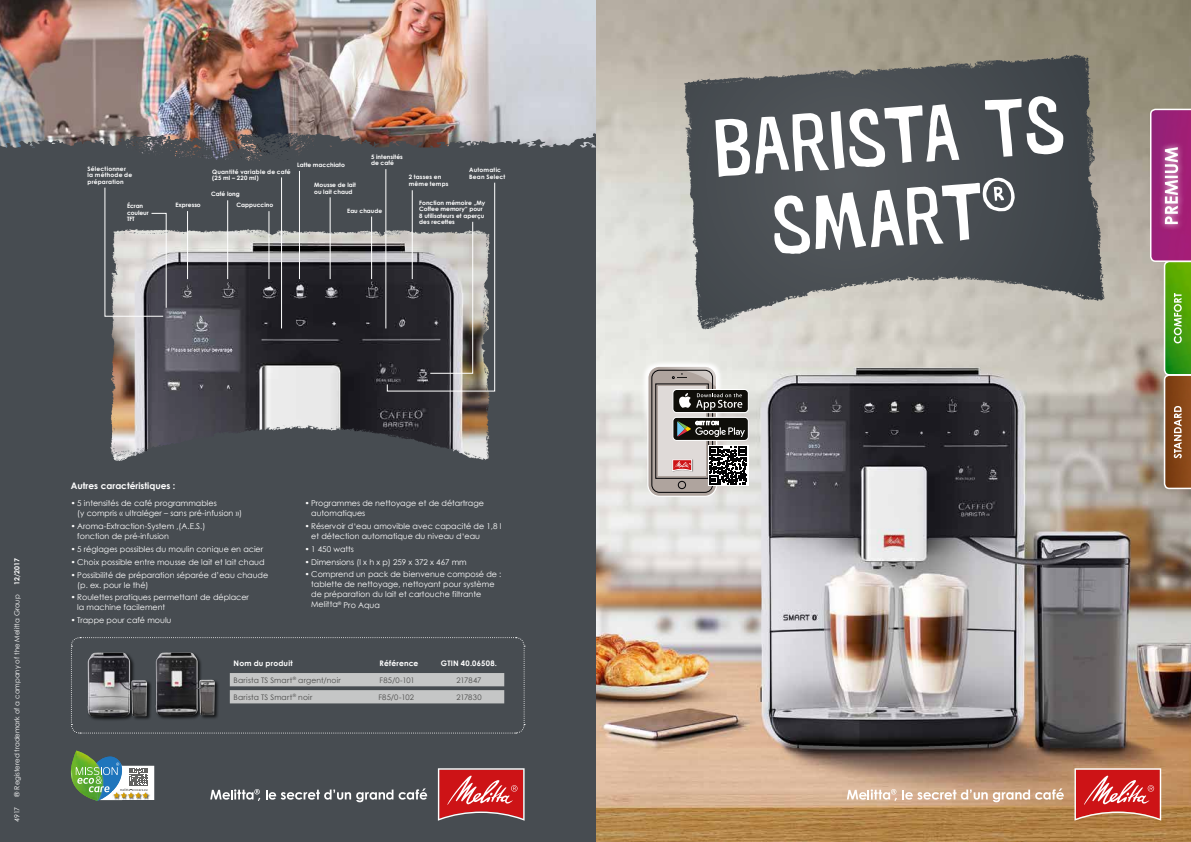
<style>
.page{position:relative;width:1191px;height:842px;background:#fff}
.page>*{position:absolute;margin:0;border:0;box-sizing:border-box;transform-origin:0 0}
.t1{font:81.4px/81.4px "Warugaki";color:#fff;text-align:center}
.t2{font:700 9px "Century Gothic";color:#fff}
.t3{font:8px/10px "Century Gothic";color:#fff}
.t4{font:7.6px "Century Gothic";letter-spacing:.025em;color:#494948}
.t5{font:700 7.6px "Century Gothic";letter-spacing:.025em;color:#fff}
.t6{font:7px "Century Gothic";color:#fff}
.t7{font:700 7px "Century Gothic";color:#fff}
.t8{font:700 6px/6.5px "Century Gothic";color:#fff}
.t9{font:700 6px/6.5px "Century Gothic";letter-spacing:.03em;color:#fff}
.t10{font:700 6px/6.5px "Century Gothic";letter-spacing:.035em;color:#fff}
.t11{font:700 5.9px "Century Gothic";color:#fff}
</style>
<div class="page">
<img style="left:595px;top:0;width:596px;height:842px">
<img style="left:0;top:0;width:595px;height:128px">
<svg style="left:0;top:128px;width:595px;height:714px;background:#4d5155"></svg>
<svg style="left:238px;top:229px;width:11px;height:2px"></svg>
<svg style="left:1150px;top:109px;width:41px;height:380px;background:#977069"></svg>
<svg style="left:104px;top:187px;width:63px;height:130px;background:#8d8d90"></svg>
<hr style="left:227px;top:200px;width:1px;height:79px;background:#fff">
<hr style="left:268px;top:211px;width:1px;height:68px;background:#fff">
<hr style="left:371px;top:217px;width:1px;height:62px;background:#fff">
<hr style="left:299px;top:171px;width:1px;height:108px;background:#fff">
<hr style="left:281px;top:177px;width:1px;height:151px;background:#fff">
<hr style="left:385px;top:169px;width:1px;height:159px;background:#fff">
<hr style="left:330px;top:197px;width:1px;height:82px;background:#fff">
<hr style="left:187px;top:211px;width:1px;height:68px;background:#fff">
<svg style="left:386px;top:182px;width:110px;height:210px;background:#656466"></svg>
<svg style="left:70px;top:637px;width:455px;height:97px;background:#63676b"></svg>
<div style="left:96px;top:764px;width:58px;height:36px;background:#fff"></div>
<svg style="left:65px;top:750px;width:83px;height:51px;background:#74927d"></svg>
<div style="left:87px;top:652px;width:65px;height:70px;background:#000;opacity:.75"></div>
<img style="left:88px;top:652px;width:59px;height:65px">
<div style="left:155px;top:651px;width:65px;height:70px;background:#000;opacity:.75"></div>
<img style="left:156px;top:652px;width:59px;height:64px">
<svg style="left:1047px;top:54px;width:28px;height:6px"></svg>
<img style="left:617px;top:343px;width:130px;height:163px">
<div style="left:648px;top:366px;width:68px;height:130px;background:#afa49e;border-radius:12px"></div>
<div style="left:647px;top:366px;width:70px;height:131px;border:1px solid #fff;border-radius:12px"></div>
<div style="left:658px;top:386px;width:47px;height:90px;background:#dfdad8"></div>
<div style="left:651px;top:370px;width:62px;height:123px;border:1px solid #030305;border-radius:8px"></div>
<div style="left:678px;top:481px;width:8px;height:8px;border:1px solid #030305;border-radius:50%"></div>
<div style="left:655px;top:383px;width:53px;height:96px;border:1px solid #030305"></div>
<img style="left:673px;top:459px;width:20px;height:13px">
<svg style="left:672px;top:459px;width:20px;height:12px"></svg>
<svg style="left:708px;top:445px;width:40px;height:41px"></svg>
<div style="left:672px;top:389px;width:77px;height:24px;border:1px solid #fff;border-radius:4px"></div>
<svg style="left:648px;top:366px;width:100px;height:74px"></svg>
<div style="left:672px;top:417px;width:77px;height:24px;border:1px solid #fff;border-radius:4px"></div>
<svg style="left:709px;top:446px;width:38px;height:38px"></svg>
<svg style="left:438px;top:768px;width:86px;height:53px;background:#c54447"></svg>
<svg style="left:210px;top:789px;width:50px;height:12px"></svg>
<svg style="left:266px;top:788px;width:161px;height:14px;background:#777b7f"></svg>
<svg style="left:1074px;top:768px;width:87px;height:53px;background:#d24c47"></svg>
<svg style="left:847px;top:788px;width:216px;height:14px"></svg>
<p class="t8" style="left:371px;top:153px;width:33px">5 intensités de café</p>
<p class="t8" style="left:297px;top:161px;width:49px">Latte macchiato</p>
<p class="t9" style="left:88px;top:165px;width:46px">Sélectionner la méthode de préparation</p>
<p class="t8" style="left:127px;top:203px;width:23px">Écran couleur<br>TFT</p>
<p class="t8" style="left:175px;top:201px;width:27px">Expresso</p>
<p class="t8" style="left:236px;top:188px;width:38px;line-height:11.4px;text-indent:-25px">Café long<br>Cappuccino</p>
<p class="t9" style="left:469px;top:167px;width:37px">Automatic<br>Bean Select</p>
<p class="t10" style="left:212px;top:168px;width:80px">Quantité variable de café (25 ml – 220 ml)</p>
<p class="t9" style="left:409px;top:174px;width:41px">2 tasses en même temps</p>
<p class="t8" style="left:314px;top:182px;width:43px">Mousse de lait ou lait chaud</p>
<p class="t11" style="left:347px;top:207px;width:36px">Eau chaude</p>
<p class="t8" style="left:419px;top:199px;width:68px">Fonction mémoire „My<br>Coffee memory“ pour<br>8 utilisateurs et aperçu des recettes</p>
<p class="t7" style="left:12px;top:585px;width:28px;rotate:-90deg">12/2017</p>
<p class="t6" style="left:13px;top:797px;width:204px;rotate:-90deg">® Registered trademark of a company of the Melitta Group</p>
<p class="t6" style="left:13px;top:822px;width:17px;rotate:-90deg">4917</p>
<p class="t2" style="left:71px;top:480px;width:106px">Autres caractéristiques :</p>
<p class="t3" style="left:77px;top:498px;width:166px;text-indent:-6px">• 5 intensités de café programmables<br>(y compris « ultraléger – sans pré-infusion »)</p>
<p class="t3" style="left:77px;top:521px;width:130px;text-indent:-6px">• Aroma-Extraction-System ,(A.E.S.) fonction de pré-infusion</p>
<p class="t3" style="left:71px;top:544px;width:194px">• 5 réglages possibles du moulin conique en acier</p>
<p class="t3" style="left:71px;top:557px;width:195px">• Choix possible entre mousse de lait et lait chaud</p>
<p class="t3" style="left:77px;top:569px;width:192px;text-indent:-6px">• Possibilité de préparation séparée d’eau chaude (p. ex. pour le thé)</p>
<p class="t3" style="left:77px;top:592px;width:173px;text-indent:-6px">• Roulettes pratiques permettant de déplacer la machine facilement</p>
<p class="t3" style="left:71px;top:615px;width:102px">• Trappe pour café moulu</p>
<p class="t3" style="left:311px;top:498px;width:174px;text-indent:-6px">• Programmes de nettoyage et de détartrage automatiques</p>
<p class="t3" style="left:311px;top:521px;width:192px;text-indent:-6px">• Réservoir d‘eau amovible avec capacité de 1,8 l et détection automatique du niveau d‘eau</p>
<p class="t3" style="left:305px;top:544px;width:51px">• 1 450 watts</p>
<p class="t3" style="left:305px;top:557px;width:163px">• Dimensions (l x h x p) 259 x 372 x 467 mm</p>
<p class="t3" style="left:311px;top:569px;width:192px;text-indent:-6px">• Comprend un pack de bienvenue composé de : tablette de nettoyage, nettoyant pour système de préparation du lait et cartouche filtrante Melitta<sup>®</sup> Pro Aqua</p>
<p class="t5" style="left:234px;top:659px;width:61px">Nom du produit</p>
<p class="t5" style="left:379px;top:659px;width:40px">Référence</p>
<p class="t5" style="left:441px;top:659px;width:58px">GTIN 40.06508.</p>
<p class="t4" style="left:234px;top:675px;width:109px">Barista TS Smart<sup>®</sup> argent/noir</p>
<p class="t4" style="left:379px;top:675px;width:37px">F85/0-101</p>
<p class="t4" style="left:456px;top:675px;width:26px">217847</p>
<p class="t4" style="left:234px;top:692px;width:80px">Barista TS Smart<sup>®</sup> noir</p>
<p class="t4" style="left:378px;top:692px;width:37px">F85/0-102</p>
<p class="t4" style="left:456px;top:692px;width:27px">217830</p>
<h1 class="t1" style="left:710px;top:106px;width:353px;rotate:-4deg">BArista TS smart<sup>®</sup></h1>
</div>
